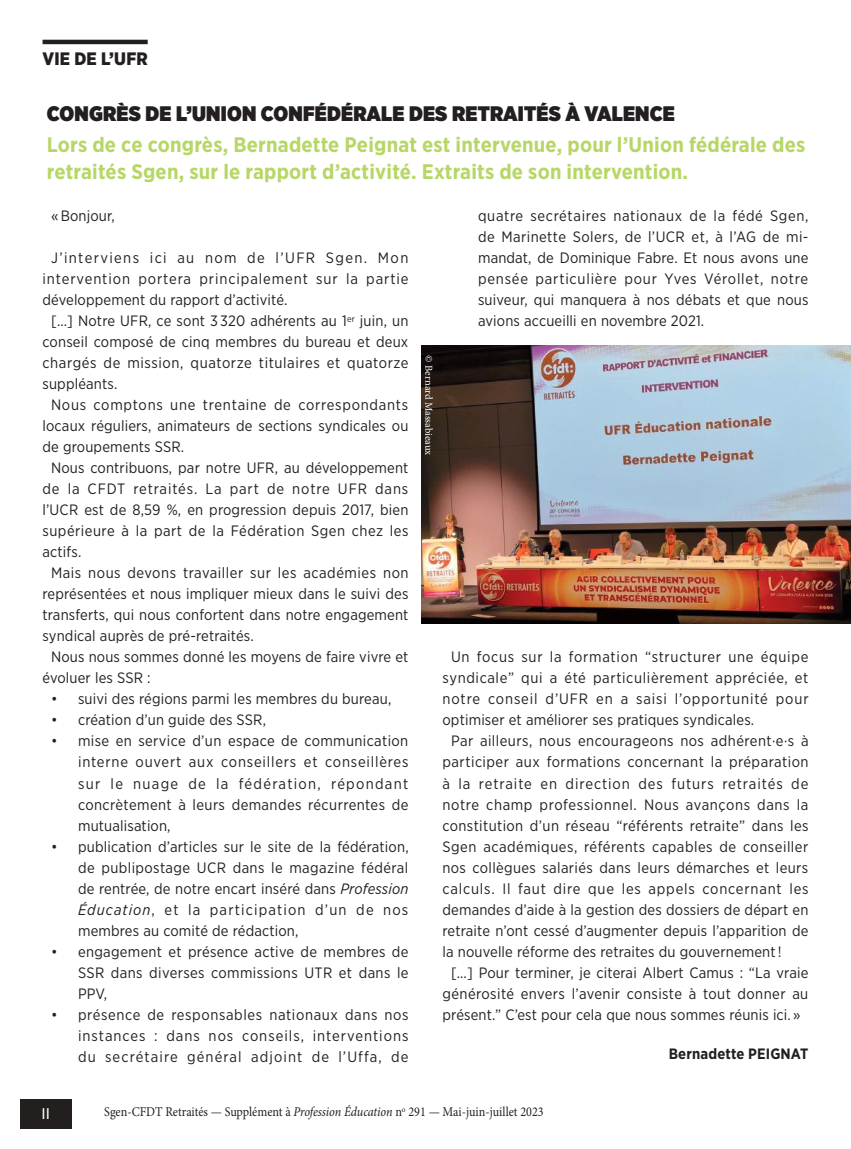
<style>
.page{position:relative;width:851px;height:1149px;background:#fff}
.page>*{position:absolute;margin:0;border:0;box-sizing:border-box;transform-origin:0 0}
.t1{font:700 21px/27px "Gotham Narrow";letter-spacing:.01em;color:#b6d765}
.t2{font:900 21px "Gotham Narrow";letter-spacing:.01em;color:#241f1f}
.t3{font:900 18px "Gotham Narrow";letter-spacing:.005em;color:#241f1f}
.t4{font:15px/21px "Gotham Narrow";letter-spacing:.015em;color:#241f1f;text-align:justify}
.t5{font:15px "Gotham Narrow";letter-spacing:.04em;color:#241f1f}
.t6{font:15px "Gotham Narrow";letter-spacing:.035em;color:#241f1f}
.t7{font:15px "Gotham Narrow";letter-spacing:.055em;color:#241f1f}
.t8{font:15px "Gotham Narrow";letter-spacing:.06em;color:#241f1f}
.t9{font:15px "Gotham Narrow";letter-spacing:.065em;color:#241f1f}
.t10{font:15px "Gotham Narrow";letter-spacing:.045em;color:#241f1f}
.t11{font:15px "Gotham Narrow";letter-spacing:.05em;color:#241f1f}
.t12{font:15px "Gotham Narrow";letter-spacing:.09em;color:#241f1f}
.t13{font:700 15px "Gotham Narrow";letter-spacing:.01em;color:#241f1f}
.t14{font:15px "Arial";color:#fff}
.t15{font:13.5px "Minion Pro";color:#241f1f;scale:.9 1}
.t16{font:10.5px "Minion Pro";letter-spacing:-.005em;color:#fff}
.s1{font-style:italic}
</style>
<div class="page">
<div style="left:20px;top:1098px;width:51px;height:30px;background:#241f1f"></div>
<hr style="left:43px;top:40px;width:105px;height:4px;background:#241f1f">
<img style="left:421px;top:345px;width:429px;height:278px">
<p class="t3" style="left:43px;top:47px;width:107px">VIE DE L’UFR</p>
<h1 class="t2" style="left:47px;top:99px;width:629px">CONGRÈS DE L’UNION CONFÉDÉRALE DES RETRAITÉS À VALENCE</h1>
<h1 class="t1" style="left:47px;top:131px;width:760px">Lors de ce congrès, Bernadette Peignat est intervenue, pour l’Union fédérale des retraités Sgen, sur le rapport d’activité. Extraits de son intervention.</h1>
<p class="t4" style="left:51px;top:205px;width:65px">« Bonjour,</p>
<p class="t12" style="left:51px;top:248px;width:359px">J’interviens ici au nom de l’UFR Sgen. Mon</p>
<p class="t8" style="left:43px;top:269px;width:367px">intervention portera principalement sur la partie</p>
<p class="t4" style="left:43px;top:289px;width:246px">développement du rapport d’activité.</p>
<p class="t4" style="left:51px;top:310px;width:359px">[…] Notre UFR, ce sont 3 320 adhérents au 1<sup>er</sup> juin, un</p>
<p class="t4" style="left:43px;top:331px;width:367px">conseil composé de cinq membres du bureau et deux</p>
<p class="t5" style="left:43px;top:353px;width:367px">chargés de mission, quatorze titulaires et quatorze</p>
<p class="t4" style="left:43px;top:373px;width:76px">suppléants.</p>
<p class="t11" style="left:51px;top:395px;width:358px">Nous comptons une trentaine de correspondants</p>
<p class="t4" style="left:43px;top:415px;width:367px">locaux réguliers, animateurs de sections syndicales ou</p>
<p class="t4" style="left:43px;top:436px;width:143px">de groupements SSR.</p>
<p class="t4" style="left:51px;top:457px;width:359px">Nous contribuons, par notre UFR, au développement</p>
<p class="t8" style="left:43px;top:479px;width:367px">de la CFDT retraités. La part de notre UFR dans</p>
<p class="t4" style="left:43px;top:499px;width:367px">l’UCR est de 8,59 %, en progression depuis 2017, bien</p>
<p class="t4" style="left:43px;top:520px;width:367px">supérieure à la part de la Fédération Sgen chez les</p>
<p class="t4" style="left:43px;top:541px;width:40px">actifs.</p>
<p class="t6" style="left:51px;top:563px;width:359px">Mais nous devons travailler sur les académies non</p>
<p class="t4" style="left:43px;top:583px;width:367px">représentées et nous impliquer mieux dans le suivi des</p>
<p class="t4" style="left:43px;top:604px;width:367px">transferts, qui nous confortent dans notre engagement</p>
<p class="t4" style="left:43px;top:625px;width:213px">syndical auprès de pré-retraités.</p>
<p class="t4" style="left:51px;top:646px;width:359px">Nous nous sommes donné les moyens de faire vivre et</p>
<p class="t4" style="left:43px;top:667px;width:110px">évoluer les SSR :</p>
<p class="t4" style="left:51px;top:688px;width:342px">• suivi des régions parmi les membres du bureau,</p>
<p class="t4" style="left:51px;top:709px;width:216px">• création d’un guide des SSR,</p>
<p class="t4" style="left:78px;top:730px;width:332px;text-indent:-27px">• mise en service d’un espace de communication interne ouvert aux conseillers et conseillères sur le nuage de la fédération, répondant concrètement à leurs demandes récurrentes de mutualisation,</p>
<p class="t4" style="left:78px;top:835px;width:332px;text-indent:-27px">• publication d’articles sur le site de la fédération, de publipostage UCR dans le magazine fédéral de rentrée, de notre encart inséré dans <span class="s1">Profession Éducation</span>, et la participation d’un de nos membres au comité de rédaction,</p>
<p class="t4" style="left:78px;top:940px;width:332px;text-indent:-27px">• engagement et présence active de membres de SSR dans diverses commissions UTR et dans le PPV,</p>
<p class="t4" style="left:78px;top:1003px;width:332px;text-indent:-27px">• présence de responsables nationaux dans nos instances : dans nos conseils, interventions du secrétaire général adjoint de l’Uffa, de</p>
<p class="t16" style="left:436px;top:355px;width:101px;rotate:90deg">© Bernard Massabieaux</p>
<p class="t4" style="left:478px;top:205px;width:332px">quatre secrétaires nationaux de la fédé Sgen, de Marinette Solers, de l’UCR et, à l’AG de mi&shy;mandat, de Dominique Fabre. Et nous avons une pensée particulière pour Yves Vérollet, notre suiveur, qui manquera à nos débats et que nous avions accueilli en novembre 2021.</p>
<p class="t10" style="left:451px;top:647px;width:359px">Un focus sur la formation “structurer une équipe</p>
<p class="t5" style="left:442px;top:668px;width:367px">syndicale” qui a été particulièrement appréciée, et</p>
<p class="t7" style="left:442px;top:689px;width:367px">notre conseil d’UFR en a saisi l’opportunité pour</p>
<p class="t4" style="left:442px;top:709px;width:313px">optimiser et améliorer ses pratiques syndicales.</p>
<p class="t4" style="left:451px;top:730px;width:359px">Par ailleurs, nous encourageons nos adhérent·e·s à</p>
<p class="t4" style="left:442px;top:751px;width:367px">participer aux formations concernant la préparation</p>
<p class="t9" style="left:442px;top:773px;width:367px">à la retraite en direction des futurs retraités de</p>
<p class="t5" style="left:442px;top:794px;width:367px">notre champ professionnel. Nous avançons dans la</p>
<p class="t4" style="left:442px;top:814px;width:367px">constitution d’un réseau “référents retraite” dans les</p>
<p class="t6" style="left:442px;top:836px;width:367px">Sgen académiques, référents capables de conseiller</p>
<p class="t4" style="left:442px;top:856px;width:367px">nos collègues salariés dans leurs démarches et leurs</p>
<p class="t7" style="left:442px;top:878px;width:367px">calculs. Il faut dire que les appels concernant les</p>
<p class="t4" style="left:442px;top:898px;width:367px">demandes d’aide à la gestion des dossiers de départ en</p>
<p class="t4" style="left:442px;top:919px;width:367px">retraite n’ont cessé d’augmenter depuis l’apparition de</p>
<p class="t4" style="left:442px;top:940px;width:340px">la nouvelle réforme des retraites du gouvernement !</p>
<p class="t4" style="left:451px;top:961px;width:359px">[…] Pour terminer, je citerai Albert Camus : “La vraie</p>
<p class="t4" style="left:442px;top:982px;width:367px">générosité envers l’avenir consiste à tout donner au</p>
<p class="t4" style="left:442px;top:1003px;width:359px">présent.” C’est pour cela que nous sommes réunis ici. »</p>
<p class="t13" style="left:668px;top:1043px;width:141px">Bernadette PEIGNAT</p>
<p class="t14" style="left:42px;top:1103px;width:10px">II</p>
<p class="t15" style="left:104px;top:1102px;width:489px">Sgen-CFDT Retraités — Supplément à <span class="s1">Profession Éducation</span> n<sup>o</sup> 291 — Mai-juin-juillet 2023</p>
</div>
